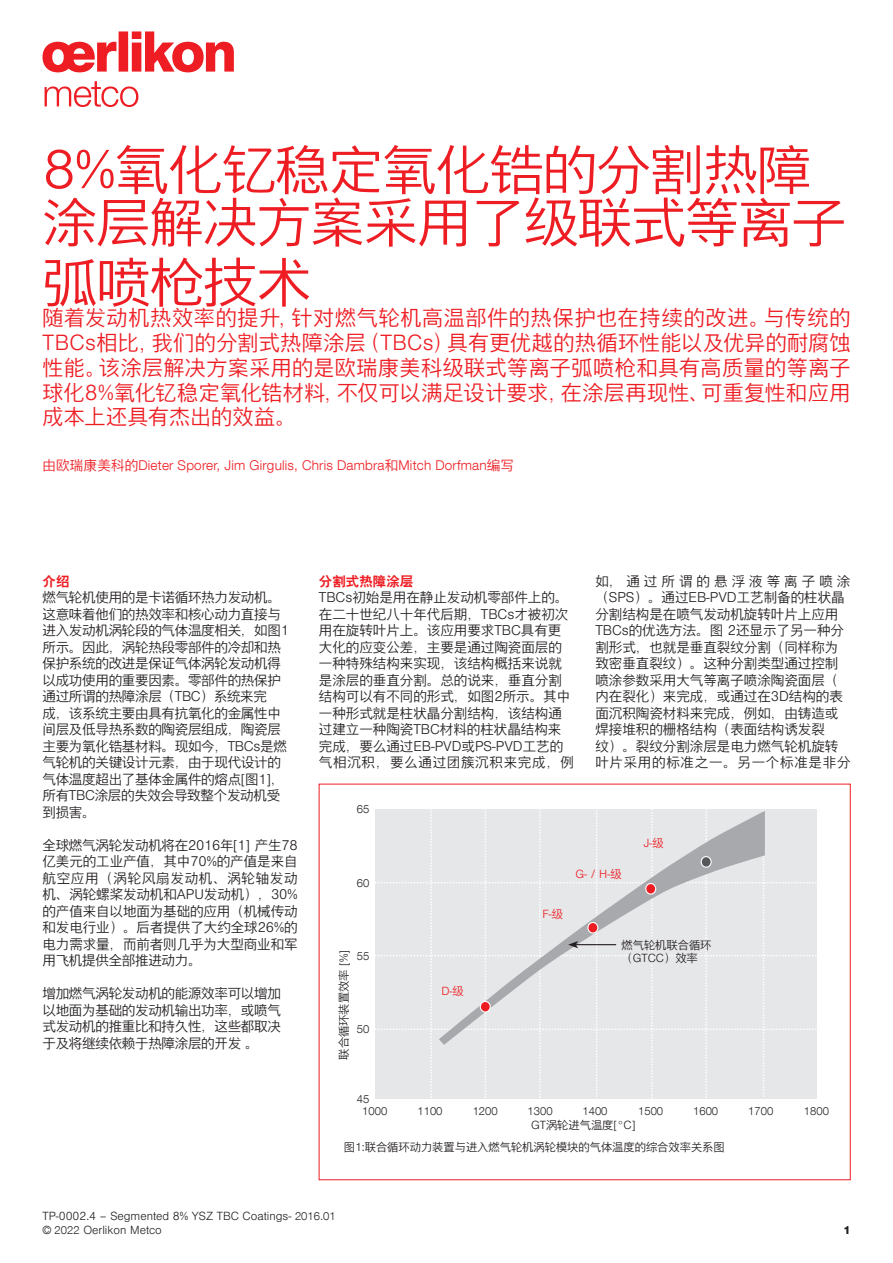
<style>
.page{position:relative;width:893px;height:1263px;background:#fff}
.page>*{position:absolute;margin:0;border:0;box-sizing:border-box;transform-origin:0 0}
.t1{font:300 52.5px/52.5px "Nimbus Sans Global";letter-spacing:-.02em;color:#ee1d23;scale:1.04 1}
.t2{font:300 21px/24.8px "Nimbus Sans Global";letter-spacing:.015em;color:#ee1d23;text-align:justify}
.t3{font:300 13.5px/16.5px "Nimbus Sans Global";color:#231f20;text-align:justify}
.t4{font:300 13.5px/16.5px "Nimbus Sans Global";letter-spacing:-.02em;color:#231f20}
.t5{font:300 13.5px "Helvetica Neue LT Com";letter-spacing:.015em;color:#ee1d23}
.t6{font:700 13.5px "Nimbus Sans Global";color:#ee1d23}
.t7{font:300 11.25px/14.1px "Nimbus Sans Global";color:#231f20}
.t8{font:300 11.25px/11.7px "Helvetica Neue LT Com";color:#231f20}
.t9{font:300 11.25px "Nimbus Sans Global";color:#ee1d23}
.t10{font:800 11.25px "Helvetica Neue LT Com";color:#231f20}
.s1{font-family:"Nimbus Sans Global"}
.s2{font-family:"Helvetica Neue LT Com"}
</style>
<div class="page">
<svg style="left:43px;top:31px;width:191px;height:41px"></svg>
<svg style="left:45px;top:81px;width:93px;height:26px"></svg>
<svg style="left:319px;top:784px;width:532px;height:396px"></svg>
<h1 class="t1" style="left:43px;top:144px;width:774px">8%氧化钇稳定氧化锆的分割热障涂层解决方案采用了级联式等离子</h1>
<h1 class="t1" style="left:43px;top:256px;width:260px">弧喷枪技术</h1>
<h2 class="t2" style="left:43px;top:306px;width:809px">随着发动机热效率的提升，针对燃气轮机高温部件的热保护也在持续的改进。与传统的TBCs相比，我们的分割式热障涂层（TBCs）具有更优越的热循环性能以及优异的耐腐蚀性能。该涂层解决方案采用的是欧瑞康美科级联式等离子弧喷枪和具有高质量的等离子球化8%氧化钇稳定氧化锆材料，不仅可以满足设计要求，在涂层再现性、可重复性和应用成本上还具有杰出的效益。</h2>
<p class="t5" style="left:43px;top:457px;width:473px"><span class="s1">由欧瑞康美科的</span>Dieter Sporer, Jim Girgulis, Chris Dambra<span class="s1">和</span>Mitch Dorfman<span class="s1">编写</span></p>
<p class="t6" style="left:43px;top:573px;width:28px">介绍</p>
<p class="t4" style="left:43px;top:589px;width:248px">燃气轮机使用的是卡诺循环热力发动机。这意味着他们的热效率和核心动力直接与进入发动机涡轮段的气体温度相关，如图1所示。因此，涡轮热段零部件的冷却和热保护系统的改进是保证气体涡轮发动机得以成功使用的重要因素。零部件的热保护通过所谓的热障涂层（TBC）系统来完<br>成，该系统主要由具有抗氧化的金属性中间层及低导热系数的陶瓷层组成，陶瓷层主要为氧化锆基材料。现如今，TBCs是燃气轮机的关键设计元素，由于现代设计的气体温度超出了基体金属件的熔点[图1]，所有TBC涂层的失效会导致整个发动机受到损害。</p>
<p class="t3" style="left:43px;top:837px;width:257px">全球燃气涡轮发动机将在2016年[1] 产生78亿美元的工业产值，其中70%的产值是来自航空应用（涡轮风扇发动机、涡轮轴发动机、涡轮螺桨发动机和APU发动机），30%的产值来自以地面为基础的应用（机械传动和发电行业）。后者提供了大约全球26%的电力需求量，而前者则几乎为大型商业和军用飞机提供全部推进动力。</p>
<p class="t3" style="left:43px;top:985px;width:240px">增加燃气涡轮发动机的能源效率可以增加以地面为基础的发动机输出功率，或喷气式发动机的推重比和持久性，这些都取决于及将继续依赖于热障涂层的开发 。</p>
<p class="t6" style="left:319px;top:573px;width:96px">分割式热障涂层</p>
<p class="t3" style="left:319px;top:589px;width:257px;text-align:left">TBCs初始是用在静止发动机零部件上的。在二十世纪八十年代后期，TBCs才被初次用在旋转叶片上。该应用要求TBC具有更大化的应变公差，主要是通过陶瓷面层的一种特殊结构来实现，该结构概括来说就是涂层的垂直分割。总的说来，垂直分割结构可以有不同的形式，如图2所示。其中一种形式就是柱状晶分割结构，该结构通过建立一种陶瓷TBC材料的柱状晶结构来完成，要么通过EB-PVD或PS-PVD工艺的气相沉积，要么通过团簇沉积来完成，例</p>
<p class="t8" style="left:357px;top:803px;width:14px">65</p>
<p class="t3" style="left:595px;top:573px;width:257px;text-align:left">如， 通 过 所 谓 的 悬 浮 液 等 离 子 喷 涂（SPS）。通过EB-PVD工艺制备的柱状晶分割结构是在喷气发动机旋转叶片上应用<br>TBCs的优选方法。图 2还显示了另一种分割形式，也就是垂直裂纹分割（同样称为致密垂直裂纹）。这种分割类型通过控制喷涂参数采用大气等离子喷涂陶瓷面层（内在裂化）来完成，或通过在3D结构的表面沉积陶瓷材料来完成，例如，由铸造或焊接堆积的栅格结构（表面结构诱发裂<br>纹）。裂纹分割涂层是电力燃气轮机旋转叶片采用的标准之一。另一个标准是非分</p>
<p class="t9" style="left:644px;top:837px;width:21px">J-级</p>
<p class="t8" style="left:357px;top:876px;width:14px">60</p>
<p class="t7" style="left:337px;top:1060px;width:111px;rotate:-90deg">联合循环装置效率 [%]</p>
<p class="t8" style="left:357px;top:949px;width:14px">55</p>
<p class="t8" style="left:357px;top:1023px;width:14px">50</p>
<p class="t9" style="left:441px;top:984px;width:24px">D-级</p>
<p class="t9" style="left:542px;top:907px;width:22px">F-级</p>
<p class="t9" style="left:575px;top:867px;width:48px">G- / H-级</p>
<p class="t7" style="left:622px;top:939px;width:91px;line-height:13.2px">燃气轮机联合循环（GTCC）效率</p>
<p class="t8" style="left:362px;top:1093px;width:27px;text-indent:-6px">45<br>1000</p>
<p class="t8" style="left:417px;top:1104px;width:27px">1100</p>
<p class="t8" style="left:473px;top:1104px;width:27px">1200</p>
<p class="t8" style="left:528px;top:1104px;width:27px">1300</p>
<p class="t8" style="left:582px;top:1104px;width:27px">1400</p>
<p class="t8" style="left:638px;top:1104px;width:27px">1500</p>
<p class="t8" style="left:693px;top:1104px;width:27px">1600</p>
<p class="t8" style="left:748px;top:1104px;width:27px">1700</p>
<p class="t8" style="left:804px;top:1104px;width:27px">1800</p>
<p class="t7" style="left:531px;top:1118px;width:106px">GT涡轮进气温度[°C]</p>
<p class="t7" style="left:344px;top:1140px;width:382px">图1:联合循环动力装置与进入燃气轮机涡轮模块的气体温度的综合效率关系图</p>
<p class="t7" style="left:43px;top:1208px;width:295px">TP-0002.4 – Segmented 8% YSZ TBC Coatings- <span class="s2">2016.01 © 2022</span> Oerlikon Metco</p>
<p class="t10" style="left:843px;top:1223px;width:9px">1</p>
</div>
